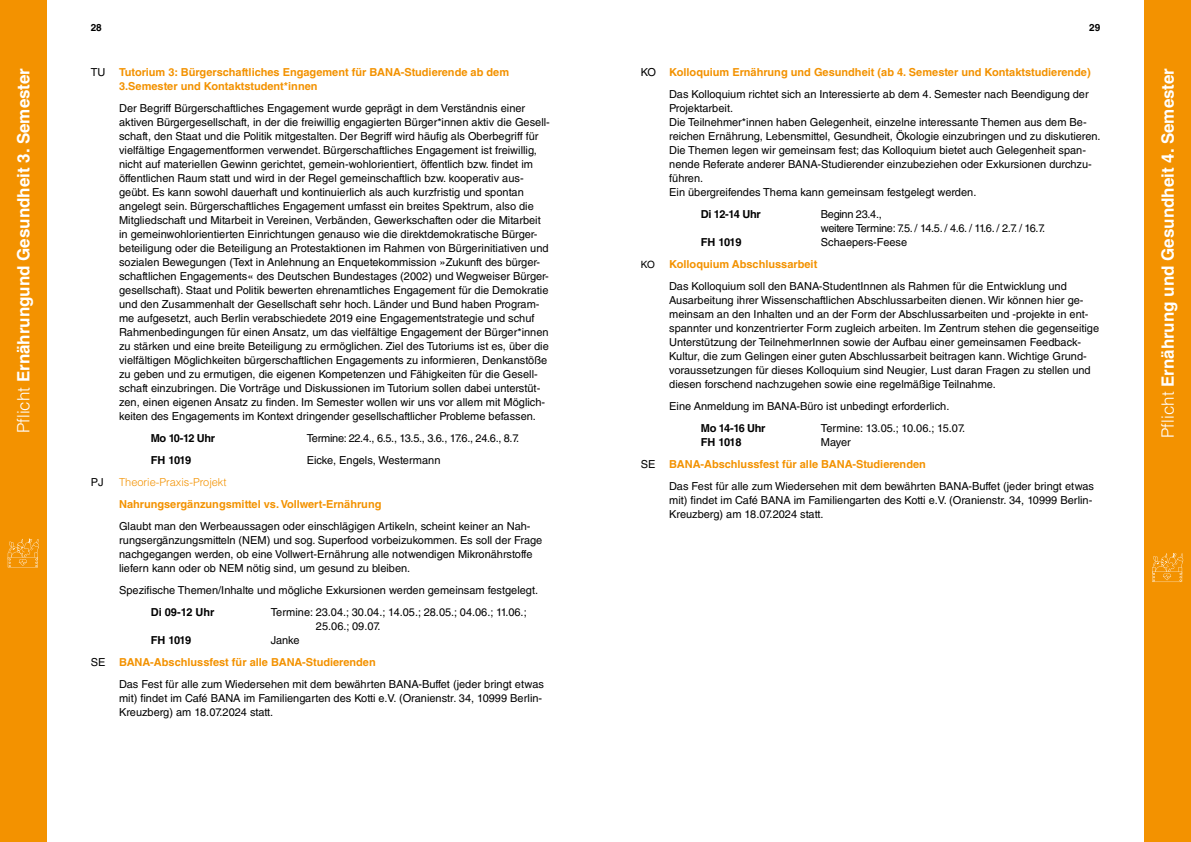
<style>
.page{position:relative;width:1191px;height:842px;background:#fff}
.page>*{position:absolute;margin:0;border:0;box-sizing:border-box;transform-origin:0 0}
.t1{font:700 17px "Helvetica LT Std";color:#fff}
.t2{font:11px/14px "Helvetica LT Std";color:#000}
.t3{font:700 11px/14px "Helvetica LT Std";color:#f39200}
.t4{font:11px/14px "Helvetica LT Std";letter-spacing:-.03em;color:#000}
.t5{font:700 11px "Helvetica LT Std";letter-spacing:-.035em;color:#000}
.t6{font:300 11px "Helvetica LT Std";color:#f39200}
.t7{font:700 10px "Helvetica LT Std";color:#000}
.t8{font:10px "Helvetica LT Std";color:#000}
.s1{font-weight:300}
.s2{font-weight:400;color:#000}
.s3{font-weight:700;color:#f39200}
</style>
<div class="page">
<div style="left:1144px;top:0;width:47px;height:842px;background:#f39200"></div>
<svg style="left:1152px;top:553px;width:31px;height:29px"></svg>
<div style="left:0;top:0;width:47px;height:842px;background:#f39200"></div>
<svg style="left:8px;top:539px;width:31px;height:28px"></svg>
<h1 class="t1" style="left:13px;top:433px;width:367px;rotate:-90deg"><span class="s1">Pflicht</span> Ernährungund Gesundheit 3. Semester</h1>
<p class="t7" style="left:91px;top:22px;width:13px">28</p>
<p class="t7" style="left:1089px;top:22px;width:13px">29</p>
<p class="t3" style="left:119px;top:65px;width:391px;text-indent:-28px"><span class="s2">TU</span> Tutorium 3: Bürgerschaftliches Engagement für BANA-Studierende ab dem<br>3.Semester und Kontaktstudent*innen</p>
<p class="t2" style="left:119px;top:101px;width:432px">Der Begriff Bürgerschaftliches Engagement wurde geprägt in dem Verständnis einer aktiven Bürgergesellschaft, in der die freiwillig engagierten Bürger*innen aktiv die Gesell&shy;schaft, den Staat und die Politik mitgestalten. Der Begriff wird häufig als Oberbegriff für vielfältige Engagementformen verwendet. Bürgerschaftliches Engagement ist freiwillig, nicht auf materiellen Gewinn gerichtet, gemein-wohlorientiert, öffentlich bzw. findet im öffentlichen Raum statt und wird in der Regel gemeinschaftlich bzw. kooperativ aus&shy;geübt. Es kann sowohl dauerhaft und kontinuierlich als auch kurzfristig und spontan angelegt sein. Bürgerschaftliches Engagement umfasst ein breites Spektrum, also die Mitgliedschaft und Mitarbeit in Vereinen, Verbänden, Gewerkschaften oder die Mitarbeit in gemeinwohlorientierten Einrichtungen genauso wie die direktdemokratische Bürger&shy;beteiligung oder die Beteiligung an Protestaktionen im Rahmen von Bürgerinitiativen und sozialen Bewegungen (Text in Anlehnung an Enquetekommission »Zukunft des bürger&shy;schaftlichen Engagements« des Deutschen Bundestages (2002) und Wegweiser Bürger&shy;gesellschaft). Staat und Politik bewerten ehrenamtliches Engagement für die Demokratie und den Zusammenhalt der Gesellschaft sehr hoch. Länder und Bund haben Program&shy;me aufgesetzt, auch Berlin verabschiedete 2019 eine Engagementstrategie und schuf Rahmenbedingungen für einen Ansatz, um das vielfältige Engagement der Bürger*innen zu stärken und eine breite Beteiligung zu ermöglichen. Ziel des Tutoriums ist es, über die vielfältigen Möglichkeiten bürgerschaftlichen Engagements zu informieren, Denkanstöße zu geben und zu ermutigen, die eigenen Kompetenzen und Fähigkeiten für die Gesell&shy;schaft einzubringen. Die Vorträge und Diskussionen im Tutorium sollen dabei unterstüt&shy;zen, einen eigenen Ansatz zu finden. Im Semester wollen wir uns vor allem mit Möglich&shy;keiten des Engagements im Kontext dringender gesellschaftlicher Probleme befassen.</p>
<p class="t5" style="left:151px;top:431px;width:66px">Mo 10-12 Uhr</p>
<p class="t4" style="left:307px;top:431px;width:214px">Termine: 22.4., 6.5., 13.5., 3.6., 17.6., 24.6., 8.7.</p>
<p class="t5" style="left:151px;top:453px;width:42px">FH 1019</p>
<p class="t2" style="left:307px;top:453px;width:135px">Eicke, Engels, Westermann</p>
<p class="t2" style="left:91px;top:475px;width:14px">PJ</p>
<p class="t6" style="left:119px;top:475px;width:109px">Theorie-Praxis-Projekt</p>
<p class="t3" style="left:119px;top:497px;width:264px">Nahrungsergänzungsmittel vs. Vollwert-Ernährung</p>
<p class="t2" style="left:119px;top:519px;width:425px">Glaubt man den Werbeaussagen oder einschlägigen Artikeln, scheint keiner an Nah&shy;rungsergänzungsmitteln (NEM) und sog. Superfood vorbeizukommen. Es soll der Frage nachgegangen werden, ob eine Vollwert-Ernährung alle notwendigen Mikronährstoffe liefern kann oder ob NEM nötig sind, um gesund zu bleiben.</p>
<p class="t2" style="left:119px;top:583px;width:420px">Spezifische Themen/Inhalte und mögliche Exkursionen werden gemeinsam festgelegt.</p>
<p class="t5" style="left:151px;top:605px;width:65px">Di 09-12 Uhr</p>
<p class="t2" style="left:316px;top:605px;width:212px;text-indent:-45px">Termine: 23.04.; 30.04.; 14.05.; 28.05.; 04.06.; 11.06.;<br>25.06.; 09.07.</p>
<p class="t5" style="left:151px;top:633px;width:42px">FH 1019</p>
<p class="t2" style="left:271px;top:633px;width:30px">Janke</p>
<p class="t3" style="left:91px;top:655px;width:286px"><span class="s2">SE</span> BANA-Abschlussfest für alle BANA-Studierenden</p>
<p class="t2" style="left:119px;top:677px;width:426px">Das Fest für alle zum Wiedersehen mit dem bewährten BANA-Buffet (jeder bringt etwas</p>
<p class="t2" style="left:119px;top:691px;width:424px">mit) findet im Café BANA im Familiengarten des Kotti e.V. (Oranienstr. 34, 10999 Berlin-<br>Kreuzberg) am 18.07.2024 statt.</p>
<p class="t2" style="left:641px;top:61px;width:451px;line-height:22px;text-align:right">KO <span class="s3">Kolloquium Ernährung und Gesundheit (ab 4. Semester und Kontaktstudierende)<br></span>Das Kolloquium richtet sich an Interessierte ab dem 4. Semester nach Beendigung der</p>
<p class="t2" style="left:669px;top:101px;width:433px">Projektarbeit.<br>Die Teilnehmer*innen haben Gelegenheit, einzelne interessante Themen aus dem Be&shy;reichen Ernährung, Lebensmittel, Gesundheit, Ökologie einzubringen und zu diskutieren.<br>Die Themen legen wir gemeinsam fest; das Kolloquium bietet auch Gelegenheit span&shy;nende Referate anderer BANA-Studierender einzubeziehen oder Exkursionen durchzu&shy;führen.<br>Ein übergreifendes Thema kann gemeinsam festgelegt werden.</p>
<p class="t5" style="left:701px;top:207px;width:61px">Di 12-14 Uhr</p>
<p class="t4" style="left:821px;top:207px;width:226px">Beginn 23.4.,<br>weitere Termine: 7.5. / 14.5. / 4.6. / 11.6. / 2.7. / 16.7.</p>
<p class="t5" style="left:701px;top:235px;width:42px">FH 1019</p>
<p class="t2" style="left:821px;top:235px;width:88px">Schaepers-Feese</p>
<p class="t8" style="left:641px;top:259px;width:15px">KO</p>
<p class="t3" style="left:669px;top:257px;width:150px">Kolloquium Abschlussarbeit</p>
<p class="t2" style="left:669px;top:279px;width:431px">Das Kolloquium soll den BANA-StudentInnen als Rahmen für die Entwicklung und Ausarbeitung ihrer Wissenschaftlichen Abschlussarbeiten dienen. Wir können hier ge&shy;meinsam an den Inhalten und an der Form der Abschlussarbeiten und -projekte in ent&shy;spannter und konzentrierter Form zugleich arbeiten. Im Zentrum stehen die gegenseitige Unterstützung der TeilnehmerInnen sowie der Aufbau einer gemeinsamen Feedback-Kultur, die zum Gelingen einer guten Abschlussarbeit beitragen kann. Wichtige Grund&shy;voraussetzungen für dieses Kolloquium sind Neugier, Lust daran Fragen zu stellen und diesen forschend nachzugehen sowie eine regelmäßige Teilnahme.</p>
<p class="t2" style="left:669px;top:399px;width:282px">Eine Anmeldung im BANA-Büro ist unbedingt erforderlich.</p>
<p class="t5" style="left:701px;top:421px;width:66px">Mo 14-16 Uhr</p>
<p class="t2" style="left:821px;top:421px;width:146px">Termine: 13.05.; 10.06.; 15.07.</p>
<p class="t5" style="left:701px;top:435px;width:42px">FH 1018</p>
<p class="t2" style="left:821px;top:435px;width:32px">Mayer</p>
<p class="t3" style="left:641px;top:457px;width:286px"><span class="s2">SE</span> BANA-Abschlussfest für alle BANA-Studierenden</p>
<p class="t2" style="left:669px;top:479px;width:426px">Das Fest für alle zum Wiedersehen mit dem bewährten BANA-Buffet (jeder bringt etwas</p>
<p class="t2" style="left:669px;top:493px;width:424px">mit) findet im Café BANA im Familiengarten des Kotti e.V. (Oranienstr. 34, 10999 Berlin-<br>Kreuzberg) am 18.07.2024 statt.</p>
<h1 class="t1" style="left:1157px;top:438px;width:371px;rotate:-90deg"><span class="s1">Pflicht</span> Ernährung und Gesundheit 4. Semester</h1>
</div>
